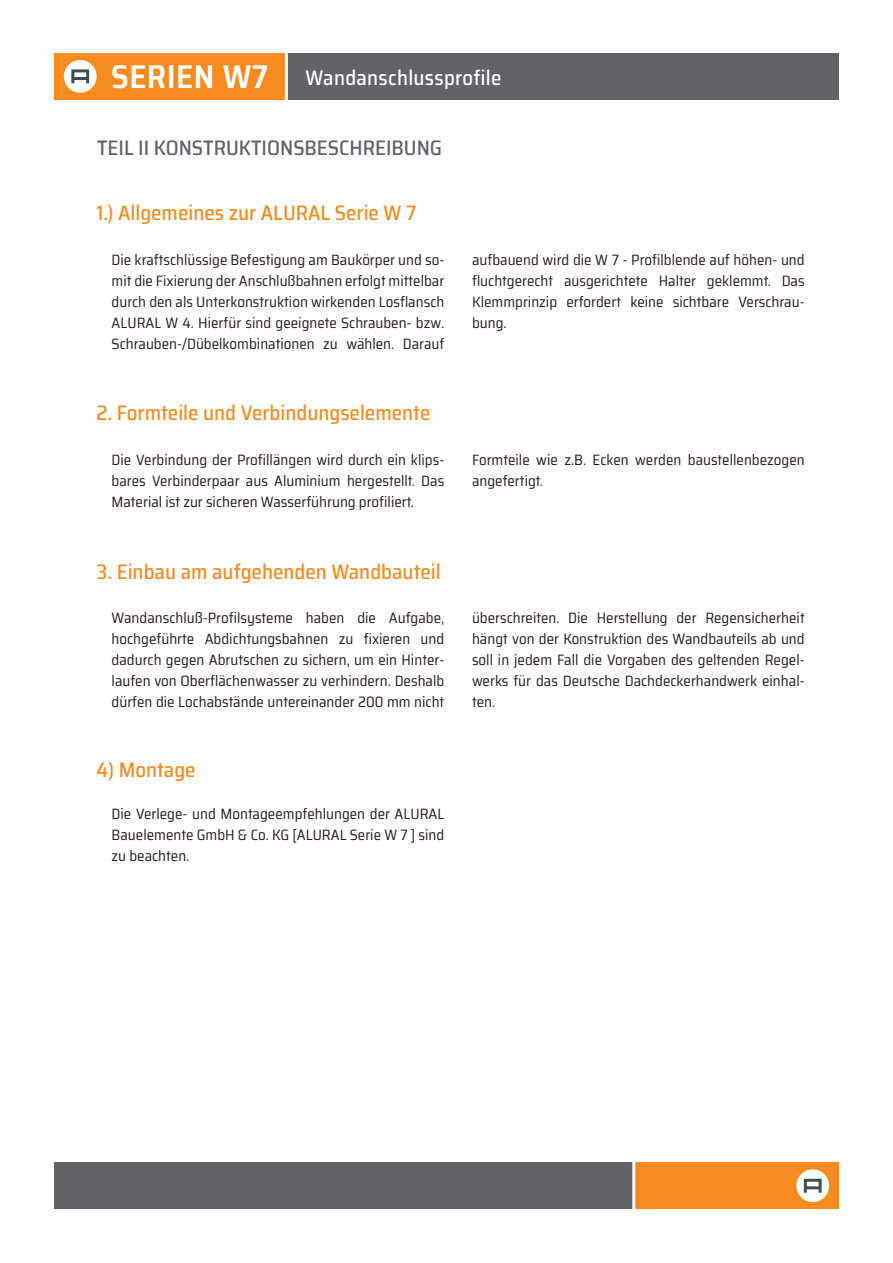
<style>
.page{position:relative;width:893px;height:1263px;background:#fff}
.page>*{position:absolute;margin:0;border:0;box-sizing:border-box;transform-origin:0 0}
.t1{font:500 semi-condensed 21px "Saira";color:#f68b1f}
.t2{font:500 semi-condensed 21px "Saira";color:#636366}
.t3{font:500 semi-condensed 21px "Saira";letter-spacing:.015em;color:#fff}
.t4{font:semi-condensed 15px/21px "Saira";color:#231f20;text-align:justify}
.s1{font-weight:600;font-size:33px}
</style>
<div class="page">
<div style="left:634px;top:1162px;width:205px;height:47px;background:#f68b1f"></div>
<div style="left:54px;top:1162px;width:580px;height:47px;background:#636366"></div>
<div style="left:796px;top:1169px;width:33px;height:33px;background:#fff;border-radius:50%"></div>
<svg style="left:804px;top:1179px;width:18px;height:14px"></svg>
<hr style="left:632px;top:1154px;width:3px;height:64px;background:#fff">
<div style="left:54px;top:53px;width:369px;height:47px;background:#f68b1f"></div>
<div style="left:286px;top:53px;width:553px;height:47px;background:#636366"></div>
<hr style="left:285px;top:45px;width:3px;height:63px;background:#fff">
<div style="left:64px;top:60px;width:33px;height:33px;background:#fff;border-radius:50%"></div>
<svg style="left:71px;top:69px;width:18px;height:14px"></svg>
<h1 class="t3" style="left:111px;top:62px;width:392px"><span class="s1">SERIEN W7</span> Wandanschlussprofile</h1>
<h1 class="t2" style="left:97px;top:132px;width:347px">TEIL II KONSTRUKTIONSBESCHREIBUNG</h1>
<h1 class="t1" style="left:96px;top:197px;width:321px">1.) Allgemeines zur ALURAL Serie W 7</h1>
<p class="t4" style="left:112px;top:249px;width:334px">Die kraftschlüssige Befestigung am Baukörper und so&shy;mit die Fixierung der Anschlußbahnen erfolgt mittelbar durch den als Unterkonstruktion wirkenden Losflansch ALURAL W 4. Hierfür sind geeignete Schrauben- bzw.<br>Schrauben-/Dübelkombinationen zu wählen. Darauf</p>
<h1 class="t1" style="left:96px;top:397px;width:335px">2. Formteile und Verbindungselemente</h1>
<p class="t4" style="left:112px;top:449px;width:334px">Die Verbindung der Profillängen wird durch ein klips&shy;bares Verbinderpaar aus Aluminium hergestellt. Das Material ist zur sicheren Wasserführung profiliert.</p>
<h1 class="t1" style="left:96px;top:555px;width:346px">3. Einbau am aufgehenden Wandbauteil</h1>
<p class="t4" style="left:112px;top:607px;width:334px">Wandanschluß-Profilsysteme haben die Aufgabe, hochgeführte Abdichtungsbahnen zu fixieren und dadurch gegen Abrutschen zu sichern, um ein Hinter&shy;laufen von Oberflächenwasser zu verhindern. Deshalb dürfen die Lochabstände untereinander 200 mm nicht</p>
<h1 class="t1" style="left:96px;top:754px;width:101px">4) Montage</h1>
<p class="t4" style="left:112px;top:803px;width:334px">Die Verlege- und Montageempfehlungen der ALURAL Bauelemente GmbH &amp; Co. KG [ALURAL Serie W 7 ] sind zu beachten.</p>
<p class="t4" style="left:472px;top:249px;width:334px">aufbauend wird die W 7 - Profilblende auf höhen- und fluchtgerecht ausgerichtete Halter geklemmt. Das Klemmprinzip erfordert keine sichtbare Verschrau&shy;bung.</p>
<p class="t4" style="left:472px;top:449px;width:334px">Formteile wie z.B. Ecken werden baustellenbezogen angefertigt.</p>
<p class="t4" style="left:472px;top:607px;width:334px">überschreiten. Die Herstellung der Regensicherheit hängt von der Konstruktion des Wandbauteils ab und soll in jedem Fall die Vorgaben des geltenden Regel&shy;werks für das Deutsche Dachdeckerhandwerk einhal&shy;ten.</p>
</div>
